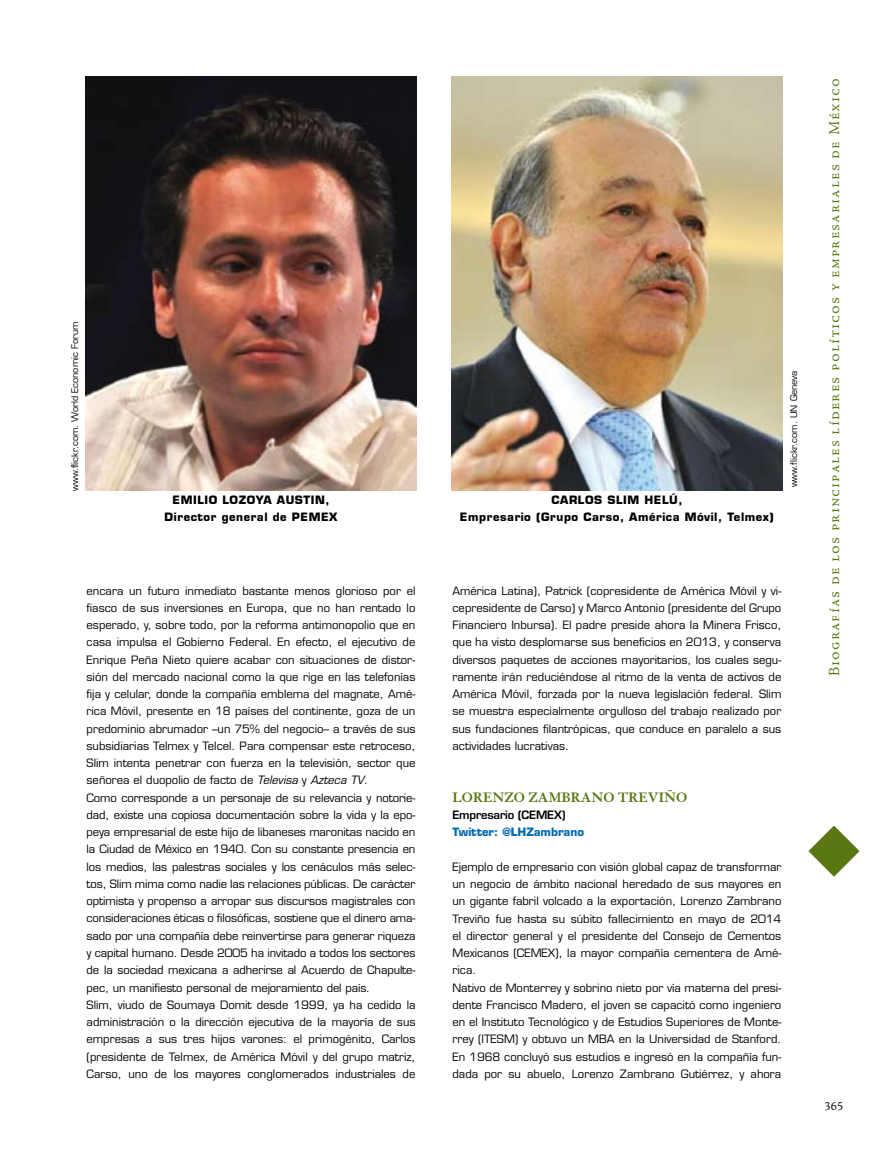
<style>
.page{position:relative;width:885px;height:1149px;background:#fff}
.page>*{position:absolute;margin:0;border:0;box-sizing:border-box;transform-origin:0 0}
.t1{font:15px "Adobe Jenson Pro Lt Capt";letter-spacing:.07em;color:#5a7713}
.t2{font:700 15px "Granjon";color:#5a7713}
.t3{font:12px "Adobe Jenson Pro Lt Capt";color:#000}
.t4{font:11.25px/17.2px "Eurostile";color:#000}
.t5{font:700 11.25px/17.2px "Eurostile";letter-spacing:.05em;color:#000;text-align:center}
.t6{font:700 11.25px "Eurostile";color:#006ab2}
.t7{font:600 11.25px "Eurostile";letter-spacing:-.015em;color:#000}
.t8{font:9px "Eurostile";color:#000}
.s1{font-style:italic}
</style>
<div class="page">
<svg style="left:808px;top:825px;width:51px;height:51px"></svg>
<img style="left:451px;top:77px;width:331px;height:414px">
<img style="left:85px;top:77px;width:332px;height:414px">
<p class="t8" style="left:69px;top:491px;width:171px;rotate:-90deg">www.flickr.com. World Economic Forum</p>
<p class="t5" style="left:164px;top:491px;width:174px">EMILIO LOZOYA AUSTIN,<br>Director general de PEMEX</p>
<p class="t4" style="left:87px;top:581px;width:330px">encara un futuro inmediato bastante menos glorioso por el fiasco de sus inversiones en Europa, que no han rentado lo esperado, y, sobre todo, por la reforma antimonopolio que en casa impulsa el Gobierno Federal. En efecto, el ejecutivo de Enrique Peña Nieto quiere acabar con situaciones de distor&shy;sión del mercado nacional como la que rige en las telefonías fija y celular, donde la compañía emblema del magnate, Amé&shy;rica Móvil, presente en 18 países del continente, goza de un predominio abrumador –un 75% del negocio– a través de sus subsidiarias Telmex y Telcel. Para compensar este retroceso, Slim intenta penetrar con fuerza en la televisión, sector que señorea el duopolio de facto de <span class="s1">Televisa</span> y <span class="s1">Azteca TV</span>.<br>Como corresponde a un personaje de su relevancia y notorie&shy;dad, existe una copiosa documentación sobre la vida y la epo&shy;peya empresarial de este hijo de libaneses maronitas nacido en la Ciudad de México en 1940. Con su constante presencia en los medios, las palestras sociales y los cenáculos más selec&shy;tos, Slim mima como nadie las relaciones públicas. De carácter optimista y propenso a arropar sus discursos magistrales con consideraciones éticas o filosóficas, sostiene que el dinero ama&shy;sado por una compañía debe reinvertirse para generar riqueza y capital humano. Desde 2005 ha invitado a todos los sectores de la sociedad mexicana a adherirse al Acuerdo de Chapulte&shy;pec, un manifiesto personal de mejoramiento del país.<br>Slim, viudo de Soumaya Domit desde 1999, ya ha cedido la administración o la dirección ejecutiva de la mayoría de sus empresas a sus tres hijos varones: el primogénito, Carlos (presidente de Telmex, de América Móvil y del grupo matriz, Carso, uno de los mayores conglomerados industriales de</p>
<p class="t5" style="left:460px;top:491px;width:315px">CARLOS SLIM HELÚ,<br>Empresario (Grupo Carso, América Móvil, Telmex)</p>
<p class="t8" style="left:788px;top:487px;width:118px;rotate:-90deg">www.flickr.com. UN Geneva</p>
<p class="t4" style="left:452px;top:581px;width:330px;text-align:justify">América Latina), Patrick (copresidente de América Móvil y vi&shy;cepresidente de Carso) y Marco Antonio (presidente del Grupo Financiero Inbursa). El padre preside ahora la Minera Frisco, que ha visto desplomarse sus beneficios en 2013, y conserva diversos paquetes de acciones mayoritarios, los cuales segu&shy;ramente irán reduciéndose al ritmo de la venta de activos de América Móvil, forzada por la nueva legislación federal. Slim se muestra especialmente orgulloso del trabajo realizado por sus fundaciones filantrópicas, que conduce en paralelo a sus actividades lucrativas.</p>
<h1 class="t2" style="left:452px;top:788px;width:236px">LORENZO ZAMBRANO TREVIÑO</h1>
<p class="t7" style="left:452px;top:807px;width:115px">Empresario (CEMEX)</p>
<p class="t6" style="left:452px;top:824px;width:133px">Twitter: @LHZambrano</p>
<p class="t4" style="left:452px;top:857px;width:330px">Ejemplo de empresario con visión global capaz de transformar un negocio de ámbito nacional heredado de sus mayores en un gigante fabril volcado a la exportación, Lorenzo Zambrano Treviño fue hasta su súbito fallecimiento en mayo de 2014 el director general y el presidente del Consejo de Cementos Mexicanos (CEMEX), la mayor compañía cementera de Amé&shy;rica.<br>Nativo de Monterrey y sobrino nieto por vía materna del presi&shy;dente Francisco Madero, el joven se capacitó como ingeniero en el Instituto Tecnológico y de Estudios Superiores de Monte&shy;rrey (ITESM) y obtuvo un MBA en la Universidad de Stanford.<br>En 1968 concluyó sus estudios e ingresó en la compañía fun&shy;dada por su abuelo, Lorenzo Zambrano Gutiérrez, y ahora</p>
<h1 class="t1" style="left:825px;top:676px;width:599px;rotate:-90deg">Biografías de los principales líderes políticos y empresariales de México</h1>
<p class="t3" style="left:824px;top:1098px;width:21px">365</p>
</div>
